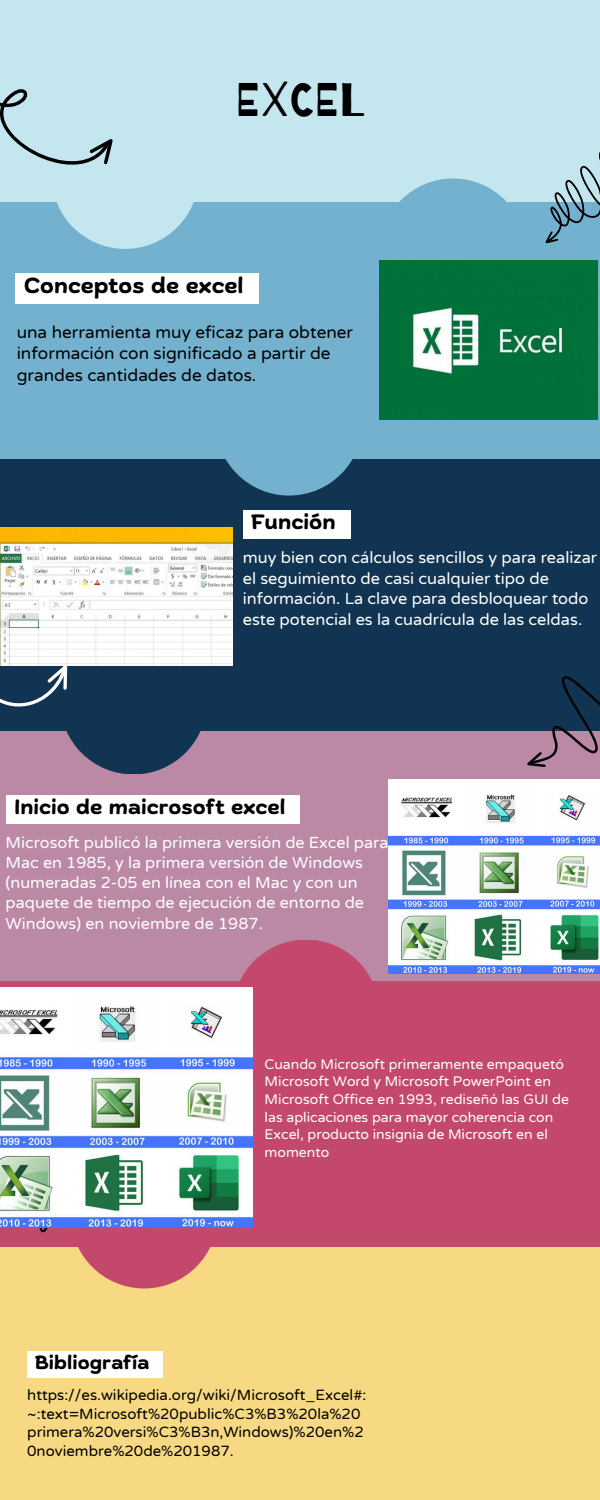
<style>
.page{position:relative;width:600px;height:1500px;background:#f8d983}
.page>*{position:absolute;margin:0;border:0;box-sizing:border-box;transform-origin:0 0}
.t1{font:47px "Barrio";color:#000}
.t2{font:700 21.8px "Biski";color:#000}
.t3{font:700 20.8px "Biski";color:#000}
.t4{font:700 20.5px "Biski";color:#000}
.t5{font:700 19px "Biski";color:#000}
.t6{font:17.2px/21.5px "Varela Round";color:#000}
.t7{font:16.4px/20.5px "Varela Round";color:#fff}
.t8{font:16.2px/20.2px "Varela Round";color:#fff}
.t9{font:15px/18.8px "Varela Round";color:#000}
.t10{font:14.1px/17.6px "Varela Round";color:#fff}
</style>
<div class="page">
<div style="left:0;top:0;width:600px;height:244px;background:#c4e7ef"></div>
<div style="left:379px;top:178px;width:147px;height:147px;background:#73b1cf;border-radius:50%"></div>
<div style="left:0;top:731px;width:600px;height:262px;background:#bb89a6"></div>
<div style="left:0;top:456px;width:600px;height:275px;background:#103452"></div>
<div style="left:60px;top:628px;width:147px;height:146px;background:#103452;border-radius:50%"></div>
<div style="left:0;top:202px;width:600px;height:257px;background:#73b1cf"></div>
<div style="left:52px;top:102px;width:147px;height:147px;background:#c4e7ef;border-radius:50%"></div>
<div style="left:216px;top:349px;width:147px;height:147px;background:#73b1cf;border-radius:50%"></div>
<div style="left:71px;top:1142px;width:147px;height:146px;background:#c3486c;border-radius:50%"></div>
<div style="left:0;top:981px;width:600px;height:266px;background:#c3486c"></div>
<div style="left:233px;top:940px;width:146px;height:147px;background:#c3486c;border-radius:50%"></div>
<svg style="left:0;top:89px;width:113px;height:76px"></svg>
<svg style="left:545px;top:152px;width:55px;height:92px"></svg>
<svg style="left:0;top:665px;width:77px;height:42px"></svg>
<svg style="left:500px;top:676px;width:100px;height:104px"></svg>
<svg style="left:39px;top:1228px;width:9px;height:4px"></svg>
<img style="left:379px;top:261px;width:219px;height:158px">
<img style="left:0;top:528px;width:232px;height:137px">
<img style="left:389px;top:780px;width:211px;height:193px">
<img style="left:0;top:988px;width:252px;height:240px">
<div style="left:15px;top:273px;width:244px;height:30px;background:#fff"></div>
<div style="left:243px;top:510px;width:108px;height:29px;background:#fff"></div>
<div style="left:6px;top:795px;width:294px;height:29px;background:#fff"></div>
<div style="left:28px;top:1351px;width:135px;height:27px;background:#fff"></div>
<p class="t1" style="left:236px;top:74px;width:130px">EXCEL</p>
<p class="t2" style="left:24px;top:277px;width:221px">Conceptos de excel</p>
<p class="t6" style="left:17px;top:322px;width:338px">una herramienta muy eficaz para obtener información con significado a partir de grandes cantidades de datos.</p>
<p class="t3" style="left:251px;top:514px;width:86px">Función</p>
<p class="t7" style="left:243px;top:548px;width:356px">muy bien con cálculos sencillos y para realizar el seguimiento de casi cualquier tipo de información. La clave para desbloquear todo este potencial es la cuadrícula de las celdas.</p>
<p class="t4" style="left:14px;top:799px;width:273px">Inicio de maicrosoft excel</p>
<p class="t8" style="left:6px;top:832px;width:384px">Microsoft publicó la primera versión de Excel para Mac en 1985, y la primera versión de Windows (numeradas 2-05 en línea con el Mac y con un paquete de tiempo de ejecución de entorno de Windows) en noviembre de 1987.</p>
<p class="t10" style="left:265px;top:1055px;width:306px">Cuando Microsoft primeramente empaquetó Microsoft Word y Microsoft PowerPoint en Microsoft Office en 1993, rediseñó las GUI de las aplicaciones para mayor coherencia con Excel, producto insignia de Microsoft en el momento</p>
<p class="t5" style="left:35px;top:1355px;width:116px">Bibliografía</p>
<p class="t9" style="left:27px;top:1386px;width:341px">https://es.wikipedia.org/wiki/Microsoft_Excel#: ~:text=Microsoft%20public%C3%B3%20la%20 primera%20versi%C3%B3n,Windows)%20en%2<br>0noviembre%20de%201987.</p>
</div>
